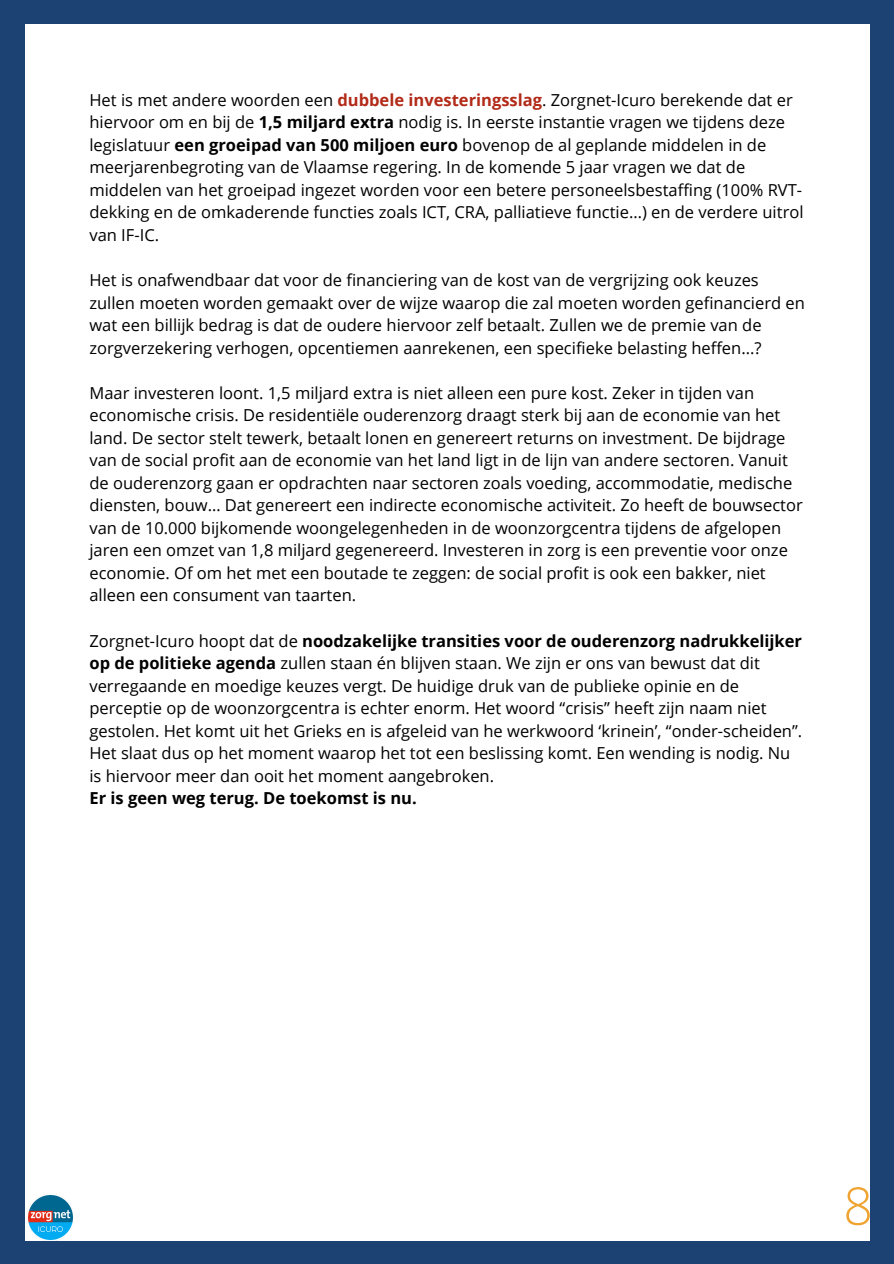
<style>
.page{position:relative;width:894px;height:1264px;background:#fff}
.page>*{position:absolute;margin:0;border:0;box-sizing:border-box;transform-origin:0 0}
.t1{font:300 51.9px "Open Sans";color:#efa431}
.t2{font:16.5px/22.5px "Open Sans";color:#000}
.t3{font:700 16.5px "Open Sans";color:#000}
.s1{font-weight:700;color:#b22a18}
.s2{font-weight:700}
</style>
<div class="page">
<div style="left:0;top:0;width:893px;height:1263px;background:#1c4274"></div>
<div style="left:25px;top:24px;width:844px;height:1216px;background:#fff"></div>
<img style="left:28px;top:1194px;width:45px;height:46px">
<p class="t2" style="left:89px;top:88px;width:715px">Het is met andere woorden een <span class="s1">dubbele investeringsslag</span>. Zorgnet-Icuro berekende dat er hiervoor om en bij de <span class="s2">1,5 miljard extra</span> nodig is. In eerste instantie vragen we tijdens deze legislatuur <span class="s2">een groeipad van 500 miljoen euro</span> bovenop de al geplande middelen in de meerjarenbegroting van de Vlaamse regering. In de komende 5 jaar vragen we dat de middelen van het groeipad ingezet worden voor een betere personeelsbestaffing (100% RVT&shy;dekking en de omkaderende functies zoals ICT, CRA, palliatieve functie…) en de verdere uitrol van IF-IC.</p>
<p class="t2" style="left:89px;top:268px;width:716px">Het is onafwendbaar dat voor de financiering van de kost van de vergrijzing ook keuzes zullen moeten worden gemaakt over de wijze waarop die zal moeten worden gefinancierd en wat een billijk bedrag is dat de oudere hiervoor zelf betaalt. Zullen we de premie van de zorgverzekering verhogen, opcentiemen aanrekenen, een specifieke belasting heffen...?</p>
<p class="t2" style="left:89px;top:381px;width:714px">Maar investeren loont. 1,5 miljard extra is niet alleen een pure kost. Zeker in tijden van economische crisis. De residentiële ouderenzorg draagt sterk bij aan de economie van het land. De sector stelt tewerk, betaalt lonen en genereert returns on investment. De bijdrage van de social profit aan de economie van het land ligt in de lijn van andere sectoren. Vanuit de ouderenzorg gaan er opdrachten naar sectoren zoals voeding, accommodatie, medische diensten, bouw… Dat genereert een indirecte economische activiteit. Zo heeft de bouwsector van de 10.000 bijkomende woongelegenheden in de woonzorgcentra tijdens de afgelopen jaren een omzet van 1,8 miljard gegenereerd. Investeren in zorg is een preventie voor onze economie. Of om het met een boutade te zeggen: de social profit is ook een bakker, niet alleen een consument van taarten.</p>
<p class="t2" style="left:89px;top:629px;width:714px">Zorgnet-Icuro hoopt dat de <span class="s2">noodzakelijke transities voor de ouderenzorg nadrukkelijker op de politieke agenda</span> zullen staan én blijven staan. We zijn er ons van bewust dat dit verregaande en moedige keuzes vergt. De huidige druk van de publieke opinie en de perceptie op de woonzorgcentra is echter enorm. Het woord “crisis” heeft zijn naam niet gestolen. Het komt uit het Grieks en is afgeleid van he werkwoord ‘krinein’, “onder-scheiden”.<br>Het slaat dus op het moment waarop het tot een beslissing komt. Een wending is nodig. Nu is hiervoor meer dan ooit het moment aangebroken.</p>
<p class="t3" style="left:89px;top:786px;width:329px">Er is geen weg terug. De toekomst is nu.</p>
<h1 class="t1" style="left:843px;top:1169px;width:31px">8</h1>
</div>
